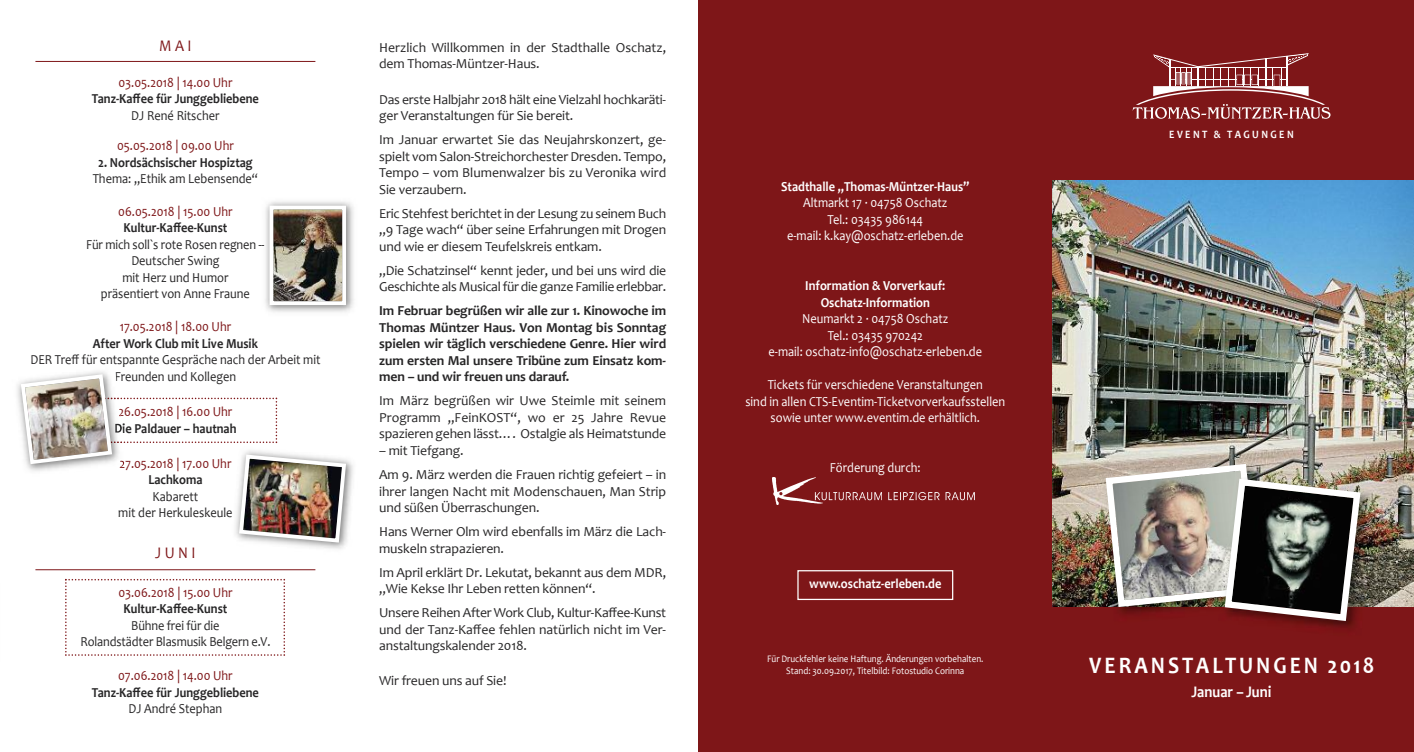
<style>
.page{position:relative;width:1414px;height:752px;background:#fff}
.page>*{position:absolute;margin:0;border:0;box-sizing:border-box;transform-origin:0 0}
.t1{font:700 23.75px "Candara";letter-spacing:.14em;color:#fff;scale:.9 1}
.t2{font:700 16.25px "Candara";color:#fff;scale:.9 1}
.t3{font:16.25px "Candara";letter-spacing:.24em;color:#7e1618;scale:.9 1}
.t4{font:13.75px/16.5px "Candara";letter-spacing:-.01em;color:#272627}
.t5{font:13.75px/16.5px "Candara";color:#fff;text-align:center;scale:.9 1}
.t6{font:13.75px/16.5px "Candara";letter-spacing:-.01em;color:#272627;text-align:center;scale:.9 1}
.t7{font:700 13.75px/16.5px "Candara";color:#272627;text-align:justify}
.t8{font:700 13.75px "Candara";color:#272627;scale:.9 1}
.t9{font:13.75px "Candara";color:#7e1618;scale:.9 1}
.t10{font:700 13.75px/16.5px "Candara";color:#fff;text-align:center;scale:.9 1}
.t11{font:700 11.25px "Candara";letter-spacing:.24em;color:#fff;scale:.9 1}
.t12{font:10px/12px "Candara";color:#fff;text-align:center;scale:.9 1}
</style>
<div class="page">
<div style="left:698px;top:0;width:716px;height:751px;background:#7e1618"></div>
<img style="left:1052px;top:181px;width:362px;height:425px">
<svg style="left:1132px;top:53px;width:198px;height:66px"></svg>
<div style="left:797px;top:570px;width:156px;height:29px;border:1px solid #fff"></div>
<img style="left:773px;top:477px;width:202px;height:27px">
<hr style="left:35px;top:61px;width:280px;height:1px;background:#7e1618">
<hr style="left:35px;top:569px;width:280px;height:1px;background:#7e1618">
<img style="left:1099px;top:457px;width:164px;height:149px">
<img style="left:1364px;top:475px;width:14px;height:131px">
<img style="left:1102px;top:460px;width:262px;height:164px">
<img style="left:262px;top:201px;width:92px;height:111px">
<img style="left:275px;top:210px;width:66px;height:90px">
<div style="left:270px;top:205px;width:76px;height:100px;border:4px solid #fff"></div>
<img style="left:284px;top:460px;width:69px;height:89px">
<img style="left:19px;top:372px;width:329px;height:172px">
<svg style="left:65px;top:578px;width:220px;height:77px"></svg>
<p class="t3" style="left:159px;top:39px;width:38px">MAI</p>
<p class="t9" style="left:118px;top:77px;width:128px">03.05.2018 | 14.00 Uhr</p>
<p class="t8" style="left:92px;top:93px;width:187px">Tanz-Kaffee für Junggebliebene</p>
<p class="t6" style="left:131px;top:108px;width:99px">DJ René Ritscher</p>
<p class="t9" style="left:117px;top:140px;width:131px">05.05.2018 | 09.00 Uhr</p>
<p class="t8" style="left:98px;top:156px;width:173px">2. Nordsächsischer Hospiztag</p>
<p class="t6" style="left:93px;top:172px;width:185px">Thema: „Ethik am Lebensende“</p>
<p class="t9" style="left:118px;top:206px;width:128px">06.05.2018 | 15.00 Uhr</p>
<p class="t8" style="left:123px;top:222px;width:117px">Kultur-Kaffee-Kunst</p>
<p class="t6" style="left:86px;top:237px;width:200px">Für mich soll`s rote Rosen regnen –<br>Deutscher Swing<br>mit Herz und Humor<br>präsentiert von Anne Fraune</p>
<p class="t9" style="left:120px;top:321px;width:125px">17.05.2018 | 18.00 Uhr</p>
<p class="t8" style="left:93px;top:337px;width:185px">After Work Club mit Live Musik</p>
<p class="t6" style="left:30px;top:353px;width:324px">DER Treff für entspannte Gespräche nach der Arbeit mit<br>Freunden und Kollegen</p>
<p class="t9" style="left:118px;top:406px;width:128px">26.05.2018 | 16.00 Uhr</p>
<p class="t8" style="left:114px;top:422px;width:137px">Die Paldauer – hautnah</p>
<p class="t9" style="left:119px;top:457px;width:126px">27.05.2018 | 17.00 Uhr</p>
<p class="t8" style="left:148px;top:474px;width:61px">Lachkoma</p>
<p class="t6" style="left:118px;top:489px;width:128px">Kabarett<br>mit der Herkuleskeule</p>
<p class="t3" style="left:155px;top:545px;width:46px">JUNI</p>
<p class="t9" style="left:118px;top:586px;width:128px">03.06.2018 | 15.00 Uhr</p>
<p class="t8" style="left:123px;top:602px;width:117px">Kultur-Kaffee-Kunst</p>
<p class="t6" style="left:80px;top:618px;width:213px">Bühne frei für die<br>Rolandstädter Blasmusik Belgern e.V.</p>
<p class="t9" style="left:118px;top:669px;width:129px">07.06.2018 | 14.00 Uhr</p>
<p class="t8" style="left:92px;top:686px;width:187px">Tanz-Kaffee für Junggebliebene</p>
<p class="t6" style="left:129px;top:701px;width:106px">DJ André Stephan</p>
<p class="t4" style="left:379px;top:40px;width:289px">Herzlich Willkommen in der Stadthalle Oschatz, dem Thomas-Müntzer-Haus.</p>
<p class="t4" style="left:379px;top:92px;width:288px">Das erste Halbjahr 2018 hält eine Vielzahl hochkaräti&shy;ger Veranstaltungen für Sie bereit.</p>
<p class="t4" style="left:379px;top:133px;width:289px;text-align:justify">Im Januar erwartet Sie das Neujahrskonzert, ge&shy;spielt vom Salon-Streichorchester Dresden. Tempo, Tempo – vom Blumenwalzer bis zu Veronika wird Sie verzaubern.</p>
<p class="t4" style="left:379px;top:206px;width:289px;text-align:justify">Eric Stehfest berichtet in der Lesung zu seinem Buch „9 Tage wach“ über seine Erfahrungen mit Drogen und wie er diesem Teufelskreis entkam.</p>
<p class="t4" style="left:379px;top:263px;width:289px">„Die Schatzinsel“ kennt jeder, und bei uns wird die<br>Geschichte als Musical für die ganze Familie erlebbar.</p>
<p class="t7" style="left:379px;top:304px;width:289px">Im Februar begrüßen wir alle zur 1. Kinowoche im Thomas Müntzer Haus. Von Montag bis Sonntag spielen wir täglich verschiedene Genre. Hier wird zum ersten Mal unsere Tribüne zum Einsatz kom&shy;men – und wir freuen uns darauf.</p>
<p class="t4" style="left:379px;top:394px;width:289px;text-align:justify">Im März begrüßen wir Uwe Steimle mit seinem Programm „FeinKOST“, wo er 25 Jahre Revue spazieren gehen lässt…. Ostalgie als Heimatstunde</p>
<p class="t4" style="left:379px;top:439px;width:289px;line-height:24px">– mit Tiefgang.<br>Am 9. März werden die Frauen richtig gefeiert – in</p>
<p class="t4" style="left:379px;top:484px;width:289px">ihrer langen Nacht mit Modenschauen, Man Strip und süßen Überraschungen.</p>
<p class="t4" style="left:379px;top:524px;width:288px">Hans Werner Olm wird ebenfalls im März die Lach&shy;muskeln strapazieren.</p>
<p class="t4" style="left:379px;top:565px;width:289px">Im April erklärt Dr. Lekutat, bekannt aus dem MDR, „Wie Kekse Ihr Leben retten können“.</p>
<p class="t4" style="left:379px;top:605px;width:289px;text-align:justify">Unsere Reihen After Work Club, Kultur-Kaffee-Kunst und der Tanz-Kaffee fehlen natürlich nicht im Ver&shy;anstaltungskalender 2018.</p>
<p class="t4" style="left:379px;top:673px;width:129px">Wir freuen uns auf Sie!</p>
<p class="t10" style="left:781px;top:179px;width:211px">Stadthalle „Thomas-Müntzer-Haus”</p>
<p class="t5" style="left:787px;top:196px;width:197px">Altmarkt 17 · 04758 Oschatz<br>Tel.: 03435 986144<br>e-mail: k.kay@oschatz-erleben.de</p>
<p class="t10" style="left:805px;top:278px;width:157px">Information &amp; Vorverkauf:<br>Oschatz-Information</p>
<p class="t5" style="left:768px;top:311px;width:239px">Neumarkt 2 · 04758 Oschatz<br>Tel.: 03435 970242<br>e-mail: oschatz-info@oschatz-erleben.de</p>
<p class="t5" style="left:745px;top:377px;width:290px">Tickets für verschiedene Veranstaltungen<br>sind in allen CTS-Eventim-Ticketvorverkaufsstellen sowie unter www.eventim.de erhältlich.</p>
<p class="t5" style="left:830px;top:460px;width:102px">Förderung durch:</p>
<p class="t10" style="left:809px;top:576px;width:148px">www.oschatz-erleben.de</p>
<p class="t12" style="left:767px;top:653px;width:242px">Für Druckfehler keine Haftung. Änderungen vorbehalten.<br>Stand: 30.09.2017, Titelbild: Fotostudio Corinna</p>
<p class="t11" style="left:1169px;top:130px;width:140px">EVENT &amp; TAGuNGEN</p>
<h1 class="t1" style="left:1089px;top:656px;width:318px">VErANSTALTuNGEN 2018</h1>
<p class="t2" style="left:1191px;top:684px;width:91px">Januar – Juni</p>
</div>
